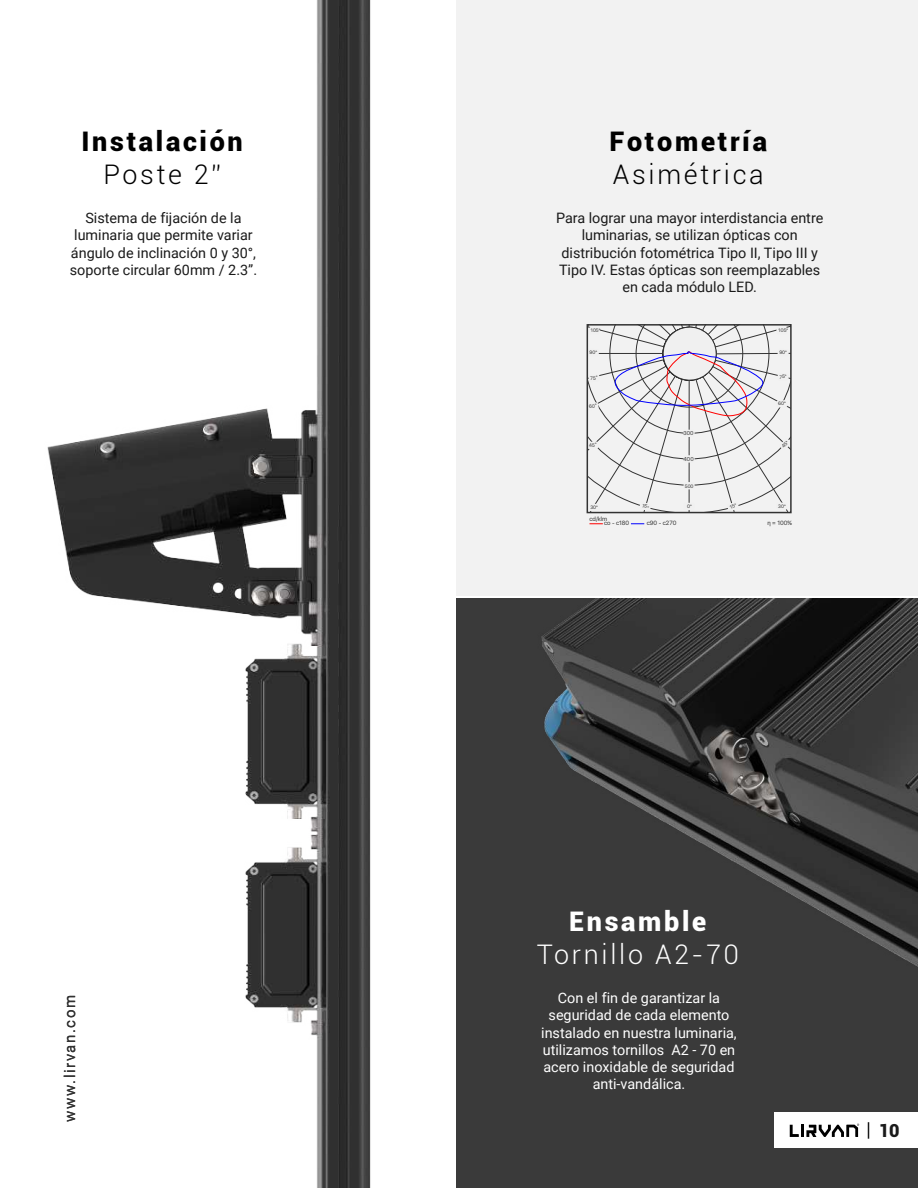
<style>
.page{position:relative;width:918px;height:1188px;background:#fff}
.page>*{position:absolute;margin:0;border:0;box-sizing:border-box;transform-origin:0 0}
.t1{font:900 27px "Roboto";letter-spacing:.1em;color:#000}
.t2{font:300 27px "Roboto";letter-spacing:.1em;color:#000}
.t3{font:300 27px "Roboto";letter-spacing:.1em;color:#fff}
.t4{font:900 27px "Roboto";letter-spacing:.1em;color:#fff}
.t5{font:900 18px "Roboto";color:#1a1a1a}
.t6{font:15px "Roboto";letter-spacing:.1em;color:#333}
.t7{font:14.4px/17.2px "Roboto";color:#1a1a1a;text-align:center}
.t8{font:14.4px/17.2px "Roboto";color:#fff;text-align:center}
.t9{font:6.15px/4.9px "SFUI Display";color:#333}
.t10{font:5.55px "SFUI Display";color:#333}
.t11{font:4.95px "SFUI Display";color:#333}
</style>
<div class="page">
<div style="left:457px;top:598px;width:461px;height:590px;background:#3a3a3a"></div>
<img style="left:541px;top:598px;width:377px;height:369px">
<div style="left:457px;top:0;width:461px;height:596px;background:#f2f2f2"></div>
<div style="left:775px;top:1113px;width:143px;height:35px;background:#fff"></div>
<svg style="left:868px;top:1122px;width:1px;height:17px"></svg>
<svg style="left:790px;top:1124px;width:69px;height:13px"></svg>
<img style="left:47px;top:0;width:410px;height:1188px">
<svg style="left:589px;top:523px;width:14px;height:1px"></svg>
<svg style="left:631px;top:523px;width:13px;height:1px"></svg>
<svg style="left:587px;top:325px;width:204px;height:188px"></svg>
<h1 class="t1" style="left:82px;top:123px;width:163px">Instalación</h1>
<h1 class="t2" style="left:103px;top:156px;width:119px">Poste 2”</h1>
<p class="t7" style="left:70px;top:209px;width:189px">Sistema de fijación de la luminaria que permite variar ángulo de inclinación 0 y 30°, soporte circular 60mm / 2.3”.</p>
<p class="t6" style="left:59px;top:1122px;width:128px;rotate:-90deg">www.lirvan.com</p>
<h1 class="t1" style="left:610px;top:123px;width:159px">Fotometría</h1>
<h1 class="t2" style="left:613px;top:156px;width:153px">Asimétrica</h1>
<p class="t7" style="left:556px;top:209px;width:269px">Para lograr una mayor interdistancia entre luminarias, se utilizan ópticas con distribución fotométrica Tipo II, Tipo III y Tipo IV. Estas ópticas son reemplazables en cada módulo LED.</p>
<p class="t11" style="left:591px;top:327px;width:11px;rotate:-3deg">105°</p>
<p class="t11" style="left:778px;top:327px;width:11px;rotate:-3deg">105°</p>
<p class="t10" style="left:684px;top:429px;width:12px">300</p>
<p class="t10" style="left:684px;top:455px;width:12px">400</p>
<p class="t11" style="left:685px;top:482px;width:10px">500</p>
<p class="t11" style="left:687px;top:503px;width:6px">0°</p>
<p class="t9" style="left:604px;top:516px;width:27px;text-indent:-15px">cd/klm<br>co - c180</p>
<p class="t9" style="left:647px;top:521px;width:31px">c90 - c270</p>
<p class="t9" style="left:772px;top:521px;width:21px">= 100%</p>
<h1 class="t4" style="left:569px;top:903px;width:139px">Ensamble</h1>
<h1 class="t3" style="left:537px;top:936px;width:203px">Tornillo A2-70</h1>
<p class="t8" style="left:541px;top:989px;width:197px">Con el fin de garantizar la seguridad de cada elemento instalado en nuestra luminaria, utilizamos tornillos A2 - 70 en acero inoxidable de seguridad anti-vandálica.</p>
<p class="t5" style="left:879px;top:1118px;width:22px">10</p>
</div>
